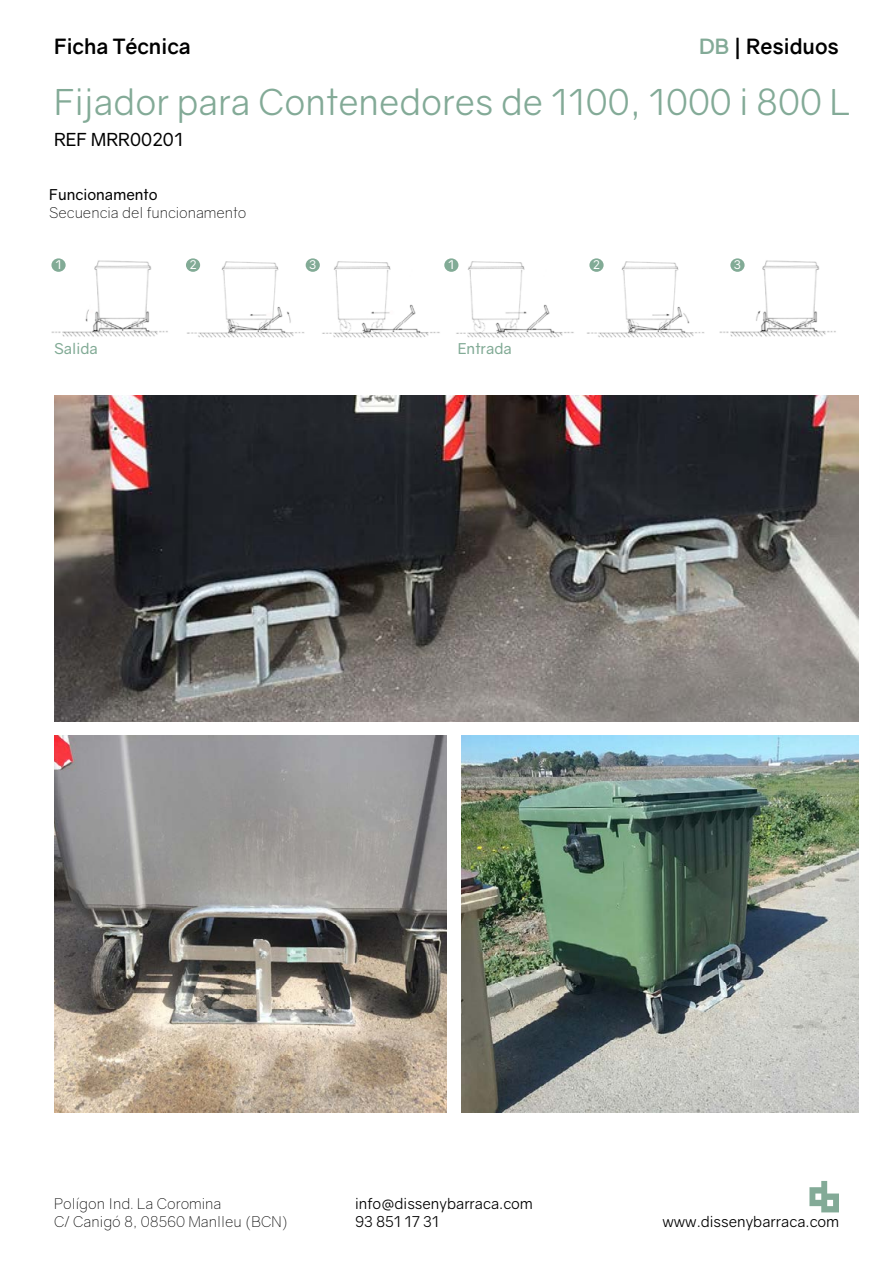
<style>
.page{position:relative;width:893px;height:1263px;background:#fff}
.page>*{position:absolute;margin:0;border:0;box-sizing:border-box;transform-origin:0 0}
.t1{font:36px "Gravity";color:#83aa97}
.t2{font:700 21px "Gravity";color:#000}
.t3{font:18px "Gravity";color:#000}
.t4{font:300 15px/18px "Gravity";color:#000}
.t5{font:15px/18px "Gravity";color:#000}
.t6{font:15px "Gravity";color:#000}
.t7{font:15px "Gravity";color:#82ab96}
.t8{font:12px "Gravity";color:#fff}
.s1{color:#83aa97}
</style>
<div class="page">
<svg style="left:809px;top:1181px;width:30px;height:31px"></svg>
<img style="left:454px;top:259px;width:120px;height:79px">
<img style="left:587px;top:261px;width:118px;height:77px">
<img style="left:719px;top:260px;width:117px;height:77px">
<img style="left:51px;top:260px;width:117px;height:77px">
<img style="left:187px;top:259px;width:122px;height:79px">
<img style="left:317px;top:261px;width:123px;height:77px">
<div style="left:51px;top:258px;width:15px;height:14px;background:#82ab96;border-radius:50%"></div>
<div style="left:444px;top:258px;width:14px;height:14px;background:#82ab96;border-radius:50%"></div>
<div style="left:186px;top:258px;width:14px;height:14px;background:#82ab96;border-radius:50%"></div>
<div style="left:589px;top:258px;width:15px;height:14px;background:#82ab96;border-radius:50%"></div>
<div style="left:306px;top:258px;width:14px;height:14px;background:#82ab96;border-radius:50%"></div>
<div style="left:730px;top:258px;width:15px;height:14px;background:#82ab96;border-radius:50%"></div>
<img style="left:54px;top:736px;width:392px;height:376px">
<img style="left:54px;top:395px;width:805px;height:327px">
<img style="left:461px;top:736px;width:398px;height:376px">
<h2 class="t2" style="left:54px;top:33px;width:138px">Ficha Técnica</h2>
<h2 class="t2" style="left:699px;top:33px;width:141px"><span class="s1">DB</span> | Residuos</h2>
<h1 class="t1" style="left:54px;top:81px;width:797px">Fijador para Contenedores de 1100, 1000 i 800 L</h1>
<p class="t3" style="left:54px;top:128px;width:131px">REF MRR00201</p>
<p class="t6" style="left:49px;top:186px;width:110px">Funcionamento</p>
<p class="t4" style="left:49px;top:204px;width:199px">Secuencia del funcionamento</p>
<p class="t8" style="left:55px;top:258px;width:8px">1</p>
<p class="t8" style="left:189px;top:258px;width:9px">2</p>
<p class="t8" style="left:309px;top:258px;width:9px">3</p>
<p class="t8" style="left:448px;top:258px;width:8px">1</p>
<p class="t8" style="left:593px;top:258px;width:9px">2</p>
<p class="t8" style="left:734px;top:258px;width:9px">3</p>
<p class="t7" style="left:54px;top:339px;width:45px">Salida</p>
<p class="t7" style="left:458px;top:339px;width:56px">Entrada</p>
<p class="t4" style="left:54px;top:1195px;width:235px">Polígon Ind. La Coromina<br>C/ Canigó 8, 08560 Manlleu (BCN)</p>
<p class="t5" style="left:355px;top:1195px;width:179px">info@dissenybarraca.com<br>93 851 17 31</p>
<p class="t5" style="left:662px;top:1213px;width:178px">www.dissenybarraca.com</p>
</div>
